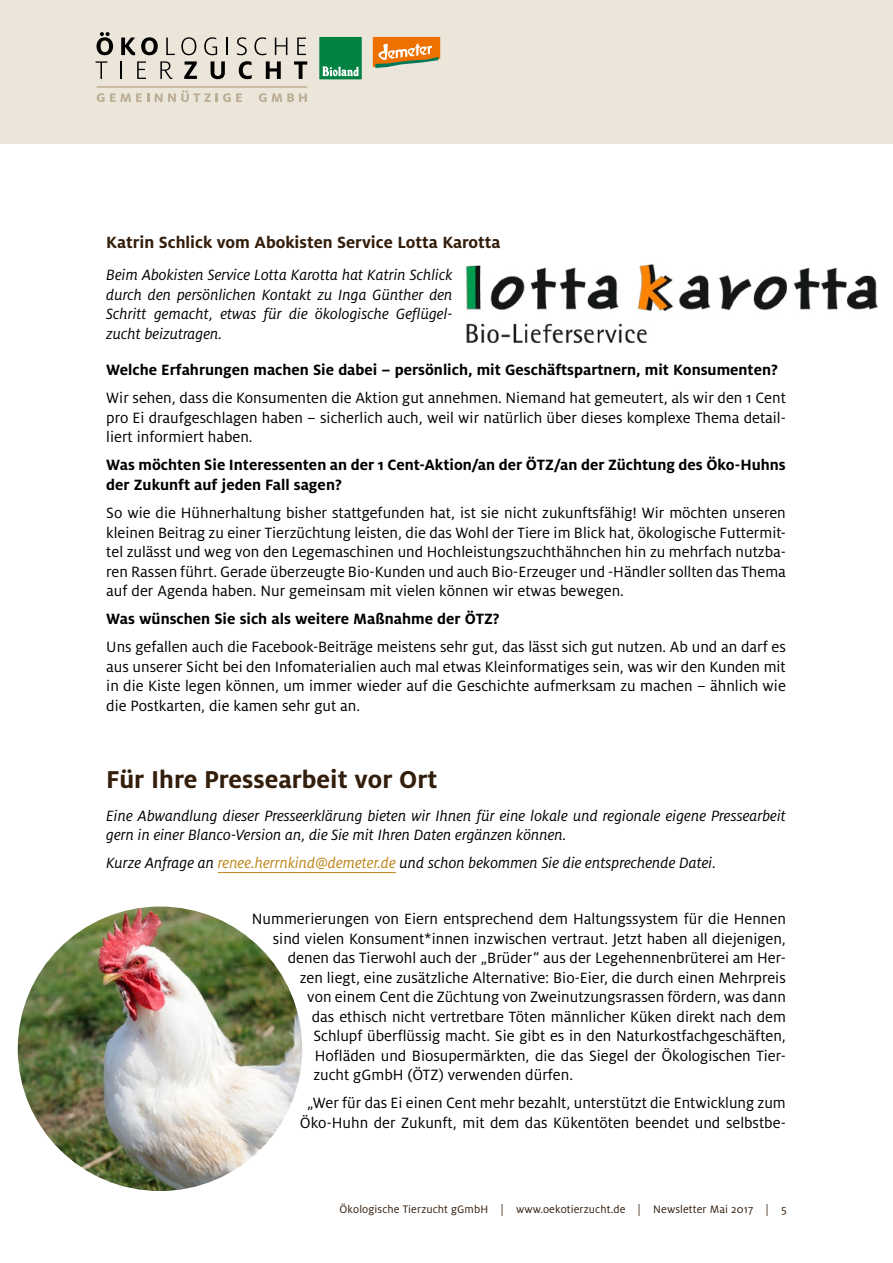
<style>
.page{position:relative;width:893px;height:1263px;background:#fff}
.page>*{position:absolute;margin:0;border:0;box-sizing:border-box;transform-origin:0 0}
.t1{font:700 27px "Milo OT";color:#331d0b}
.t2{font:700 18px "Milo OT";color:#331d0b}
.t3{font:16.5px/19.5px "Milo OT";color:#000;text-align:justify}
.t4{font:italic 16.5px/19.5px "Milo OT";color:#000;text-align:justify}
.t5{font:700 16.5px/19.5px "Milo OT";color:#000}
.t6{font:12px "Milo OT";letter-spacing:.01em;color:#331d0b}
.s1{color:#be8519}
</style>
<div class="page">
<div style="left:0;top:0;width:893px;height:144px;background:#ece5da"></div>
<svg style="left:97px;top:93px;width:52px;height:9px"></svg>
<svg style="left:155px;top:90px;width:87px;height:12px"></svg>
<svg style="left:259px;top:93px;width:48px;height:9px"></svg>
<svg style="left:97px;top:32px;width:16px;height:23px"></svg>
<svg style="left:121px;top:38px;width:14px;height:17px"></svg>
<svg style="left:141px;top:37px;width:17px;height:18px"></svg>
<svg style="left:166px;top:38px;width:9px;height:17px"></svg>
<svg style="left:181px;top:37px;width:15px;height:18px"></svg>
<svg style="left:204px;top:37px;width:13px;height:18px"></svg>
<svg style="left:227px;top:38px;width:1px;height:17px"></svg>
<svg style="left:237px;top:37px;width:10px;height:18px"></svg>
<svg style="left:254px;top:37px;width:12px;height:18px"></svg>
<svg style="left:275px;top:38px;width:12px;height:17px"></svg>
<svg style="left:297px;top:38px;width:9px;height:17px"></svg>
<svg style="left:96px;top:61px;width:11px;height:18px"></svg>
<svg style="left:120px;top:61px;width:2px;height:18px"></svg>
<svg style="left:137px;top:61px;width:9px;height:18px"></svg>
<svg style="left:160px;top:61px;width:12px;height:18px"></svg>
<svg style="left:184px;top:61px;width:13px;height:18px"></svg>
<svg style="left:211px;top:61px;width:14px;height:18px"></svg>
<svg style="left:239px;top:61px;width:13px;height:18px"></svg>
<svg style="left:266px;top:61px;width:15px;height:18px"></svg>
<svg style="left:294px;top:61px;width:13px;height:18px"></svg>
<hr style="left:97px;top:86px;width:210px;height:2px;background:#cabb9f">
<svg style="left:373px;top:37px;width:67px;height:31px;background:#da9346"></svg>
<div style="left:319px;top:37px;width:43px;height:42px;background:#008243"></div>
<svg style="left:322px;top:66px;width:37px;height:10px"></svg>
<hr style="left:218px;top:872px;width:178px;height:1px;background:#be8519">
<img style="left:18px;top:906px;width:284px;height:285px;border-radius:142px">
<img style="left:465px;top:264px;width:413px;height:79px">
<p class="t2" style="left:106px;top:232px;width:396px">Katrin Schlick vom Abokisten Service Lotta Karotta</p>
<p class="t4" style="left:106px;top:266px;width:348px">Beim Abokisten Service Lotta Karotta hat Katrin Schlick durch den persönlichen Kontakt zu Inga Günther den Schritt gemacht, etwas für die ökologische Geflügel&shy;zucht beizutragen.</p>
<p class="t5" style="left:106px;top:360px;width:673px">Welche Erfahrungen machen Sie dabei – persönlich, mit Geschäftspartnern, mit Konsumenten?</p>
<p class="t3" style="left:106px;top:389px;width:681px">Wir sehen, dass die Konsumenten die Aktion gut annehmen. Niemand hat gemeutert, als wir den 1 Cent pro Ei draufgeschlagen haben – sicherlich auch, weil wir natürlich über dieses komplexe Thema detail&shy;liert informiert haben.</p>
<p class="t5" style="left:106px;top:455px;width:681px">Was möchten Sie Interessenten an der 1 Cent-Aktion/an der ÖTZ/an der Züchtung des Öko-Huhns der Zukunft auf jeden Fall sagen?</p>
<p class="t3" style="left:106px;top:503px;width:681px">So wie die Hühnerhaltung bisher stattgefunden hat, ist sie nicht zukunftsfähig! Wir möchten unseren kleinen Beitrag zu einer Tierzüchtung leisten, die das Wohl der Tiere im Blick hat, ökologische Futtermit&shy;tel zulässt und weg von den Legemaschinen und Hochleistungszuchthähnchen hin zu mehrfach nutzba&shy;ren Rassen führt. Gerade überzeugte Bio-Kunden und auch Bio-Erzeuger und -Händler sollten das Thema auf der Agenda haben. Nur gemeinsam mit vielen können wir etwas bewegen.</p>
<p class="t5" style="left:106px;top:609px;width:395px">Was wünschen Sie sich als weitere Maßnahme der ÖTZ?</p>
<p class="t3" style="left:106px;top:637px;width:681px">Uns gefallen auch die Facebook-Beiträge meistens sehr gut, das lässt sich gut nutzen. Ab und an darf es aus unserer Sicht bei den Infomaterialien auch mal etwas Kleinformatiges sein, was wir den Kunden mit in die Kiste legen können, um immer wieder auf die Geschichte aufmerksam zu machen – ähnlich wie die Postkarten, die kamen sehr gut an.</p>
<h1 class="t1" style="left:106px;top:764px;width:333px">Für Ihre Pressearbeit vor Ort</h1>
<p class="t4" style="left:106px;top:806px;width:681px">Eine Abwandlung dieser Presseerklärung bieten wir Ihnen für eine lokale und regionale eigene Pressearbeit gern in einer Blanco-Version an, die Sie mit Ihren Daten ergänzen können.</p>
<p class="t4" style="left:106px;top:853px;width:611px">Kurze Anfrage an <span class="s1">renee.herrnkind@demeter.de</span> und schon bekommen Sie die entsprechende Datei.</p>
<p class="t3" style="left:252px;top:909px;width:536px">Nummerierungen von Eiern entsprechend dem Haltungssystem für die Hennen</p>
<p class="t3" style="left:273px;top:929px;width:515px">sind vielen Konsument*innen inzwischen vertraut. Jetzt haben all diejenigen,</p>
<p class="t3" style="left:288px;top:948px;width:500px">denen das Tierwohl auch der „Brüder“ aus der Legehennenbrüterei am Her-</p>
<p class="t3" style="left:300px;top:968px;width:487px">zen liegt, eine zusätzliche Alternative: Bio-Eier, die durch einen Mehrpreis</p>
<p class="t3" style="left:307px;top:987px;width:480px">von einem Cent die Züchtung von Zweinutzungsrassen fördern, was dann</p>
<p class="t3" style="left:312px;top:1007px;width:476px">das ethisch nicht vertretbare Töten männlicher Küken direkt nach dem</p>
<p class="t3" style="left:313px;top:1026px;width:474px">Schlupf überflüssig macht. Sie gibt es in den Naturkostfachgeschäften,</p>
<p class="t3" style="left:315px;top:1046px;width:472px">Hofläden und Biosupermärkten, die das Siegel der Ökologischen Tier-</p>
<p class="t3" style="left:313px;top:1065px;width:261px">zucht gGmbH (ÖTZ) verwenden dürfen.</p>
<p class="t3" style="left:300px;top:1093px;width:488px;text-align:center">„Wer für das Ei einen Cent mehr bezahlt, unterstützt die Entwicklung zum<br>Öko-Huhn der Zukunft, mit dem das Kükentöten beendet und selbstbe-</p>
<p class="t6" style="left:340px;top:1203px;width:449px">Ökologische Tierzucht gGmbH | www.oekotierzucht.de | Newsletter Mai 2017 | 5</p>
</div>
